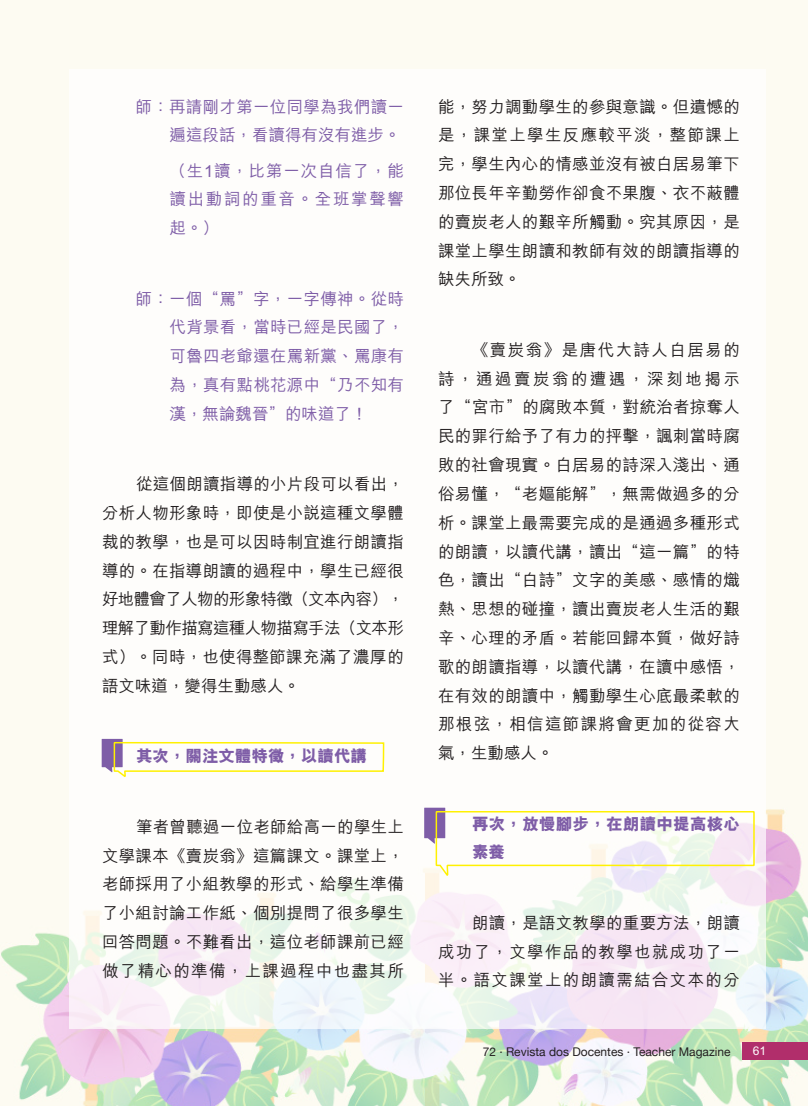
<style>
.page{position:relative;width:808px;height:1106px;background:#fff}
.page>*{position:absolute;margin:0;border:0;box-sizing:border-box;transform-origin:0 0}
.正文-中文{font:500 16.5px/28.8px "M Hei HK";letter-spacing:.015em;color:#231f20;text-align:justify}
.正文-中文-2{font:500 16.5px/28.8px "M Hei HK";letter-spacing:.015em;color:#7e5da7;text-align:justify}
.正文-中文-3{font:800 16.5px/28.8px "M Hei HK";letter-spacing:.015em;color:#7e5da7}
.t1{font:12px "Helvetica Neue";color:#231f20}
.t2{font:500 12px "M Hei HK";color:#fff}
</style>
<div class="page">
<img style="left:0;top:0;width:808px;height:1106px">
<div style="left:69px;top:69px;width:696px;height:959px;background:#fff"></div>
<div style="left:742px;top:1042px;width:66px;height:17px;background:#b12e6b"></div>
<svg style="left:102px;top:739px;width:283px;height:38px"></svg>
<svg style="left:424px;top:807px;width:331px;height:70px"></svg>
<p class="正文-中文-2" style="left:136px;top:91px;width:270px;text-align:right">師：再請剛才第一位同學為我們讀一遍這段話，看讀得有沒有進步。</p>
<p class="正文-中文-2" style="left:170px;top:155px;width:236px">（生1讀，比第一次自信了，能讀出動詞的重音。全班掌聲響起。）</p>
<p class="正文-中文-2" style="left:170px;top:283px;width:236px;text-indent:-34px">師：一個“罵”字，一字傳神。從時代背景看，當時已經是民國了，可魯四老爺還在罵新黨、罵康有為，真有點桃花源中“乃不知有漢，無論魏晉”的味道了！</p>
<p class="正文-中文" style="left:102px;top:468px;width:303px;text-indent:34px">從這個朗讀指導的小片段可以看出，分析人物形象時，即使是小說這種文學體裁的教學，也是可以因時制宜進行朗讀指導的。在指導朗讀的過程中，學生已經很好地體會了人物的形象特徵（文本內容），理解了動作描寫這種人物描寫手法（文本形式）。同時，也使得整節課充滿了濃厚的語文味道，變得生動感人。</p>
<p class="正文-中文-3" style="left:136px;top:742px;width:233px">其次，關注文體特徵，以讀代講</p>
<p class="正文-中文" style="left:102px;top:811px;width:303px;text-indent:34px">筆者曾聽過一位老師給高一的學生上文學課本《賣炭翁》這篇課文。課堂上，老師採用了小組教學的形式、給學生準備了小組討論工作紙、個別提問了很多學生回答問題。不難看出，這位老師課前已經做了精心的準備，上課過程中也盡其所</p>
<p class="正文-中文" style="left:438px;top:91px;width:303px">能，努力調動學生的參與意識。但遺憾的是，課堂上學生反應較平淡，整節課上完，學生內心的情感並沒有被白居易筆下那位長年辛勤勞作卻食不果腹、衣不蔽體的賣炭老人的艱辛所觸動。究其原因，是課堂上學生朗讀和教師有效的朗讀指導的缺失所致。</p>
<p class="正文-中文" style="left:438px;top:334px;width:303px;text-indent:34px">《賣炭翁》是唐代大詩人白居易的詩，通過賣炭翁的遭遇，深刻地揭示了“宮市”的腐敗本質，對統治者掠奪人民的罪行給予了有力的抨擊，諷刺當時腐敗的社會現實。白居易的詩深入淺出、通俗易懂，“老嫗能解”，無需做過多的分析。課堂上最需要完成的是通過多種形式的朗讀，以讀代講，讀出“這一篇”的特色，讀出“白詩”文字的美感、感情的熾熱、思想的碰撞，讀出賣炭老人生活的艱辛、心理的矛盾。若能回歸本質，做好詩歌的朗讀指導，以讀代講，在讀中感悟，在有效的朗讀中，觸動學生心底最柔軟的那根弦，相信這節課將會更加的從容大氣，生動感人。</p>
<p class="正文-中文-3" style="left:472px;top:809px;width:269px">再次，放慢腳步，在朗讀中提高核心素養</p>
<p class="正文-中文" style="left:438px;top:907px;width:303px;text-indent:34px">朗讀，是語文教學的重要方法，朗讀成功了，文學作品的教學也就成功了一半。語文課堂上的朗讀需結合文本的分</p>
<p class="t1" style="left:483px;top:1042px;width:249px">72 · Revista dos Docentes · Teacher Magazine</p>
<p class="t2" style="left:753px;top:1041px;width:15px">61</p>
</div>
